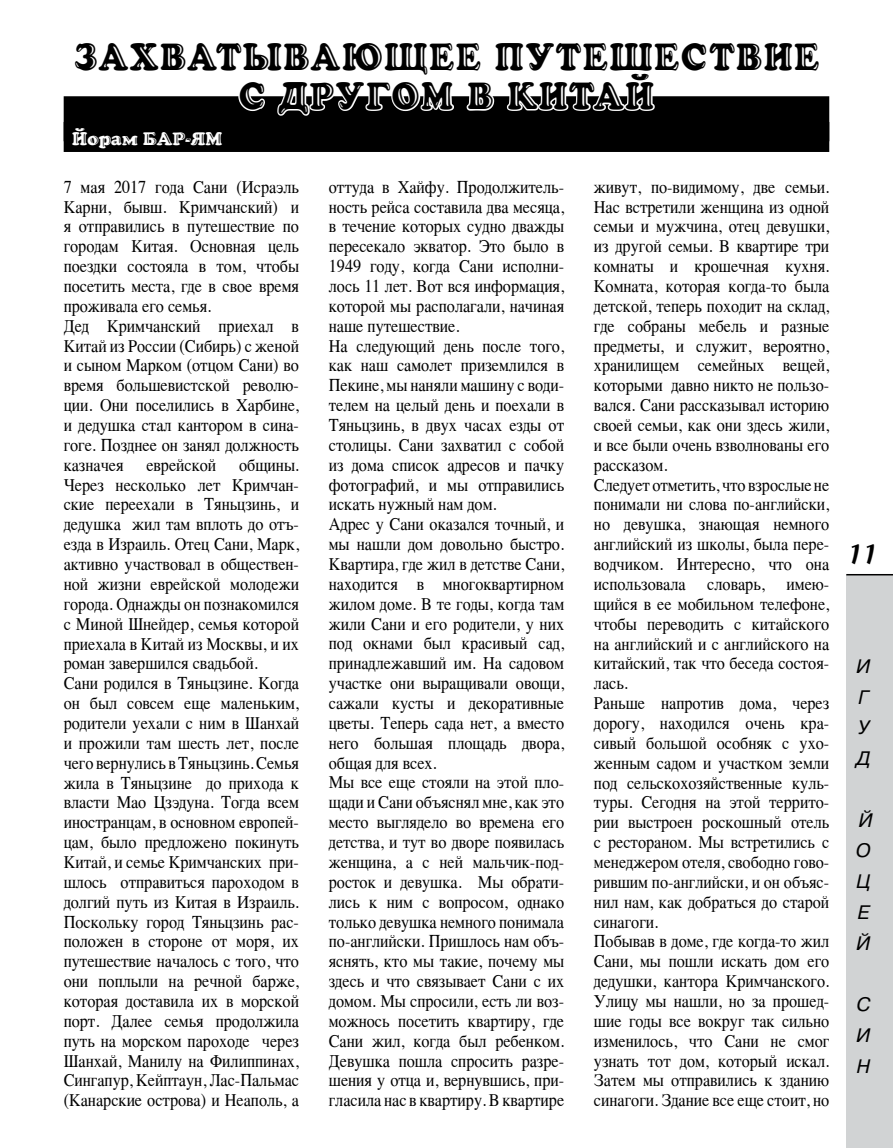
<style>
.page{position:relative;width:893px;height:1148px;background:#fff}
.page>*{position:absolute;margin:0;border:0;box-sizing:border-box;transform-origin:0 0}
.t1{font:900 37.5px/39px "Cooper Hilite CY";letter-spacing:.06em;color:#000;text-align:center;scale:.9 1}
.t2{font:27px "Cascade Script";color:#000}
.t3{font:italic 19.5px/30.8px "Pragmatica C";color:#000;text-align:justify}
.t4{font:18px/19.8px "Times";color:#000;scale:.9 1}
.t5{font:900 18px "Cooper Hilite CY";color:#fff}
</style>
<div class="page">
<div style="left:846px;top:575px;width:47px;height:573px;background:#d1d3d4"></div>
<hr style="left:846px;top:574px;width:47px;height:1px;background:#000">
<svg style="left:72px;top:96px;width:750px;height:26px;background:#2d2d2d"></svg>
<div style="left:64px;top:122px;width:765px;height:30px;background:#000"></div>
<p class="t1" style="left:74px;top:37px;width:829px">ЗАХВАТЫВАЮЩЕЕ ПУТЕШЕСТВИЕ<br>С ДРУГОМ В КИТАЙ</p>
<p class="t5" style="left:72px;top:128px;width:151px">Йорам БАР-ЯМ</p>
<p class="t4" style="left:64px;top:175px;width:263px">7 мая 2017 года Сани (Исраэль<br>Карни, бывш. Кримчанский) и я отправились в путешествие по городам Китая. Основная цель поездки состояла в том, чтобы посетить места, где в свое время проживала его семья.<br>Дед Кримчанский приехал в<br>Китай из России (Сибирь) с женой и сыном Марком (отцом Сани) во время большевистской револю&shy;ции. Они поселились в Харбине, и дедушка стал кантором в сина&shy;гоге. Позднее он занял должность казначея</p>
<p class="t4" style="left:64px;top:453px;width:263px;text-indent:175px">общины.<br>Через несколько лет Кримчан&shy;ские переехали в Тяньцзинь, и дедушка жил там вплоть до отъ&shy;езда в Израиль. Отец Сани, Марк, активно участвовал в обществен&shy;ной жизни еврейской молодежи города. Однажды он познакомился с Миной Шнейдер, семья которой приехала в Китай из Москвы, и их роман завершился свадьбой.<br>Сани родился в Тяньцзине. Когда он был совсем еще маленьким, родители уехали с ним в Шанхай и прожили там шесть лет, после чего вернулись в Тяньцзинь. Семья жила в Тяньцзине до прихода к власти Мао Цзэдуна. Тогда всем иностранцам, в основном европей&shy;цам, было предложено покинуть<br>Китай, и семье Кримчанских при&shy;шлось отправиться пароходом в долгий путь из Китая в Израиль.<br>Поскольку город Тяньцзинь рас&shy;положен в стороне от моря, их путешествие началось с того, что они поплыли на речной барже, которая доставила их в морской порт. Далее семья продолжила путь на морском пароходе через<br>Шанхай, Манилу на Филиппинах,<br>Сингапур, Кейптаун, Лас-Пальмас (Канарские острова) и Неаполь, а</p>
<p class="t4" style="left:146px;top:453px;width:79px">еврейской</p>
<p class="t4" style="left:329px;top:175px;width:263px">оттуда в Хайфу. Продолжитель&shy;ность рейса составила два месяца, в течение которых судно дважды пересекало экватор. Это было в<br>1949 году, когда Сани исполни&shy;лось 11 лет. Вот вся информация, которой мы располагали, начиная наше путешествие.<br>На следующий день после того, как наш самолет приземлился в<br>Пекине, мы наняли машину с води&shy;телем на целый день и поехали в<br>Тяньцзинь, в двух часах езды от столицы. Сани захватил с собой из дома список адресов и пачку фотографий, и мы отправились искать нужный нам дом.<br>Адрес у Сани оказался точный, и мы нашли дом довольно быстро.<br>Квартира, где жил в детстве Сани, находится в многоквартирном жилом доме. В те годы, когда там жили Сани и его родители, у них под окнами был красивый сад, принадлежавший им. На садовом участке они выращивали овощи, сажали кусты и декоративные цветы. Теперь сада нет, а вместо него большая площадь двора, общая для всех.<br>Мы все еще стояли на этой пло&shy;щади и Сани объяснял мне, как это место выглядело во времена его детства, и тут во дворе появилась женщина, а с ней мальчик-под&shy;росток и девушка. Мы обрати&shy;лись к ним с вопросом, однако только девушка немного понимала по-английски. Пришлось нам объ&shy;яснять, кто мы такие, почему мы здесь и что связывает Сани с их домом. Мы спросили, есть ли воз&shy;можнось посетить квартиру, где<br>Сани жил, когда был ребенком.<br>Девушка пошла спросить разре&shy;шения у отца и, вернувшись, при&shy;гласила нас в квартиру. В квартире</p>
<p class="t4" style="left:594px;top:175px;width:263px">живут, по-видимому, две семьи.<br>Нас встретили женщина из одной семьи и мужчина, отец девушки, из другой семьи. В квартире три комнаты и крошечная кухня.<br>Комната, которая когда-то была детской, теперь походит на склад, где собраны мебель и разные предметы, и служит, вероятно, хранилищем семейных вещей, которыми давно никто не пользо&shy;вался. Сани рассказывал историю своей семьи, как они здесь жили, и все были очень взволнованы его рассказом.<br>Следует отметить, что взрослые не понимали ни слова по-английски, но девушка, знающая немного английский из школы, была пере&shy;водчиком. Интересно, что она использовала словарь, имею&shy;щийся в ее мобильном телефоне, чтобы переводить с китайского на английский и с английского на китайский, так что беседа состоя&shy;лась.<br>Раньше напротив дома, через дорогу, находился очень кра&shy;сивый большой особняк с ухо&shy;женным садом и участком земли под сельскохозяйственные куль&shy;туры. Сегодня на этой террито&shy;рии выстроен роскошный отель с рестораном. Мы встретились с менеджером отеля, свободно гово&shy;рившим по-английски, и он объяс&shy;нил нам, как добраться до старой синагоги.<br>Побывав в доме, где когда-то жил<br>Сани, мы пошли искать дом его дедушки, кантора Кримчанского.<br>Улицу мы нашли, но за прошед&shy;шие годы все вокруг так сильно изменилось, что Сани не смог узнать тот дом, который искал.<br>Затем мы отправились к зданию синагоги. Здание все еще стоит, но</p>
<p class="t2" style="left:846px;top:538px;width:32px">11</p>
<p class="t3" style="left:856px;top:651px;width:16px">И Г У Д</p>
<p class="t3" style="left:856px;top:804px;width:18px;text-align:left">Й<br>O<br>Ц<br>Е<br>Й</p>
<p class="t3" style="left:856px;top:989px;width:16px">С И Н</p>
</div>
